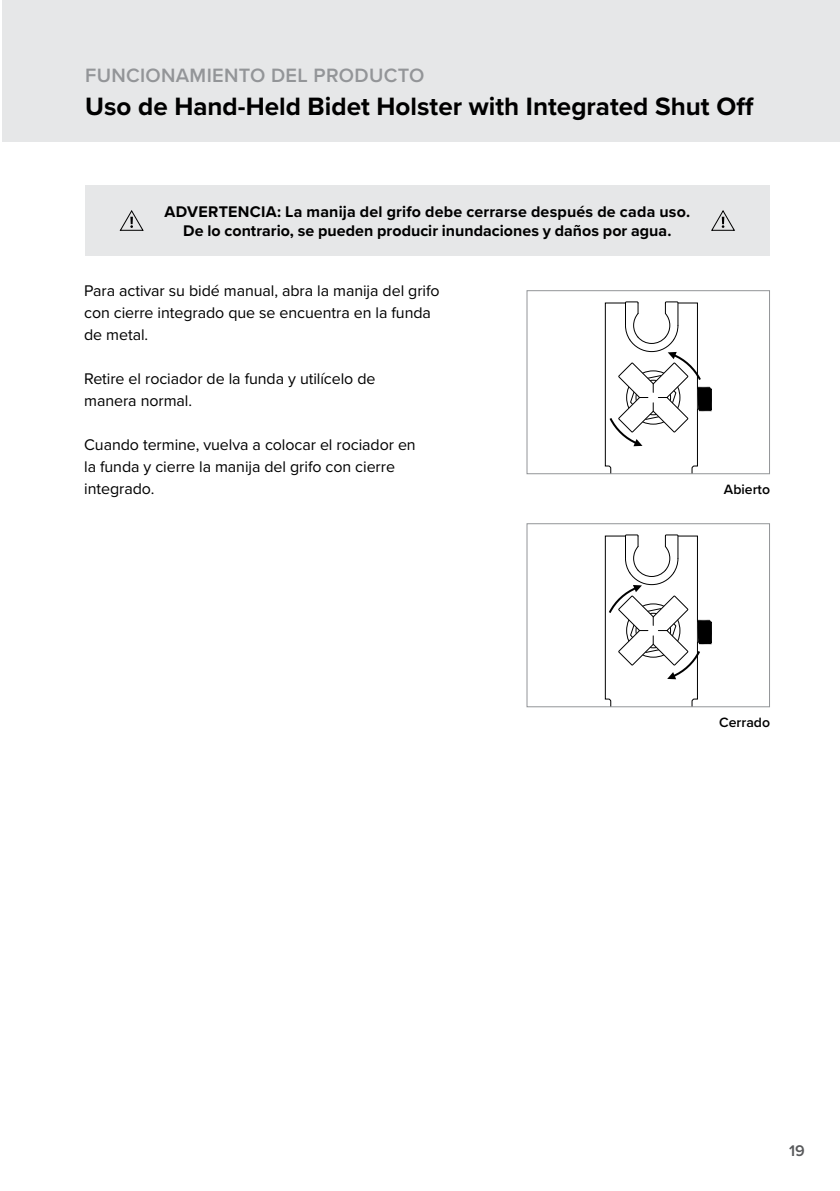
<style>
.page{position:relative;width:840px;height:1191px;background:#fff}
.page>*{position:absolute;margin:0;border:0;box-sizing:border-box;transform-origin:0 0}
.t1{font:700 26px "Proxima Nova";color:#000}
.t2{font:600 20px "Proxima Nova";letter-spacing:.015em;color:#939598}
.t3{font:16px/22px "Proxima Nova";letter-spacing:-.005em;color:#000}
.t4{font:700 16px/19.2px "Proxima Nova";letter-spacing:.005em;color:#000;text-align:center}
.t5{font:600 16px "Proxima Nova";color:#58595b}
.t6{font:600 14px "Proxima Nova";color:#000}
</style>
<div class="page">
<hr style="left:0;top:0;width:1px;height:142px;background:#e6e7e8">
<div style="left:2px;top:0;width:837px;height:142px;background:#e6e7e8"></div>
<div style="left:85px;top:185px;width:684px;height:71px;background:#e6e7e8"></div>
<svg style="left:119px;top:210px;width:25px;height:21px"></svg>
<svg style="left:711px;top:210px;width:24px;height:21px"></svg>
<svg style="left:526px;top:290px;width:244px;height:185px"></svg>
<svg style="left:604px;top:301px;width:107px;height:173px"></svg>
<svg style="left:526px;top:523px;width:244px;height:185px"></svg>
<svg style="left:604px;top:534px;width:107px;height:173px"></svg>
<p class="t2" style="left:85px;top:60px;width:340px">FUNCIONAMIENTO DEL PRODUCTO</p>
<h1 class="t1" style="left:85px;top:87px;width:669px">Uso de Hand-Held Bidet Holster with Integrated Shut Off</h1>
<p class="t4" style="left:164px;top:202px;width:526px">ADVERTENCIA: La manija del grifo debe cerrarse después de cada uso.<br>De lo contrario, se pueden producir inundaciones y daños por agua.</p>
<p class="t3" style="left:84px;top:279px;width:357px">Para activar su bidé manual, abra la manija del grifo con cierre integrado que se encuentra en la funda de metal.</p>
<p class="t3" style="left:84px;top:367px;width:293px">Retire el rociador de la funda y utilícelo de manera normal.</p>
<p class="t3" style="left:84px;top:433px;width:333px">Cuando termine, vuelva a colocar el rociador en la funda y cierre la manija del grifo con cierre integrado.</p>
<p class="t6" style="left:723px;top:478px;width:48px">Abierto</p>
<p class="t6" style="left:718px;top:712px;width:52px">Cerrado</p>
<p class="t5" style="left:788px;top:1139px;width:17px">19</p>
</div>
